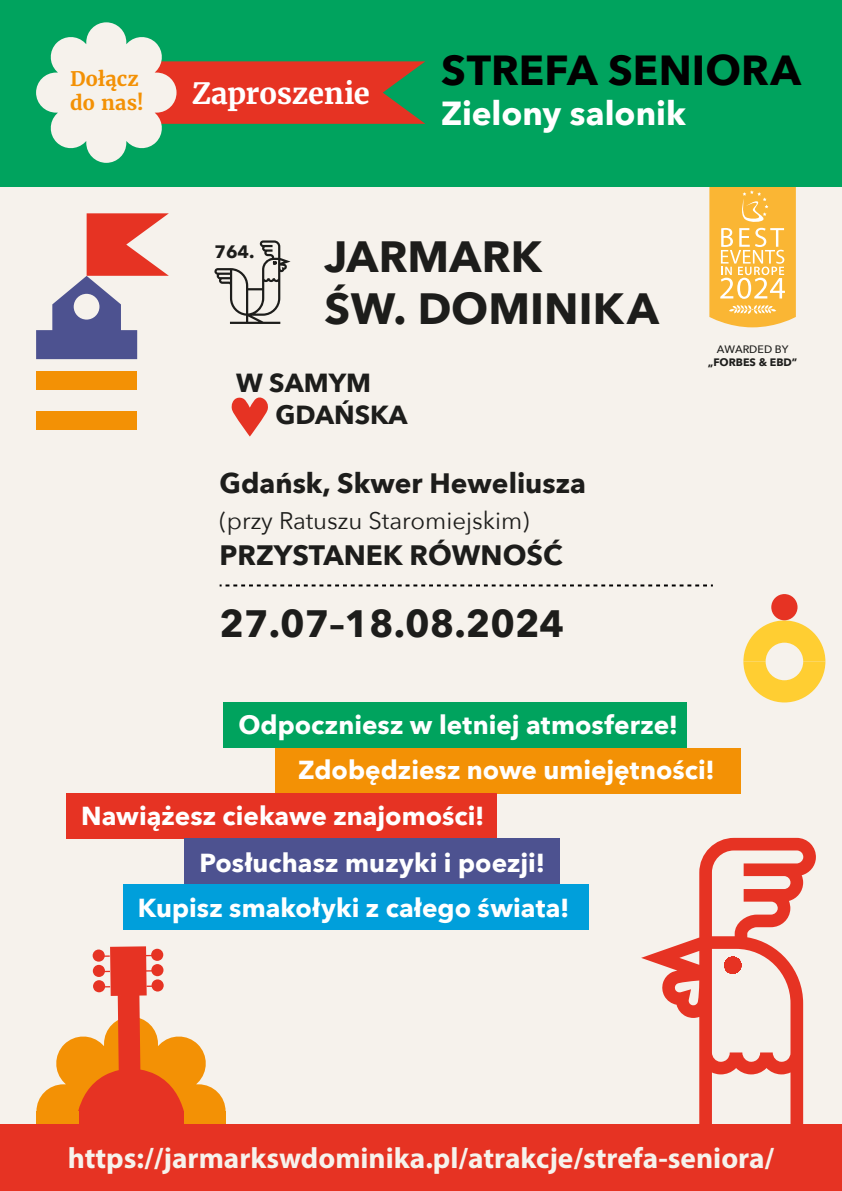
<style>
.page{position:relative;width:842px;height:1191px;background:#f6f2ec}
.page>*{position:absolute;margin:0;border:0;box-sizing:border-box;transform-origin:0 0}
.t1{font:700 43.6px/52.4px "Avenir Next";letter-spacing:.005em;color:#1d1d1b}
.t2{font:700 42px "Avenir Next";color:#000}
.t3{font:700 38px "Avenir Next";color:#1d1d1b}
.t4{font:700 33.2px "Avenir Next";color:#fff}
.t5{font:700 29.4px "Myriad Pro";color:#f6f2ec}
.t6{font:700 29.2px "Merriweather";letter-spacing:-.01em;color:#fff}
.t7{font:700 28px "Avenir Next";color:#1d1d1b}
.t8{font:700 26.2px/31.4px "Avenir Next";color:#1d1d1b}
.t9{font:700 26px "Avenir Next";color:#fff}
.t10{font:24px "Avenir Next";color:#1d1d1b}
.t11{font:700 20px/24px "Merriweather";letter-spacing:.005em;color:#f39105}
.t12{font:700 18px "Avenir Next";color:#1d1d1b}
.t13{font:700 10.8px "Avenir Next";color:#1d1d1b}
.t14{font:500 10.8px "Avenir Next";color:#1d1d1b}
</style>
<div class="page">
<svg style="left:641px;top:838px;width:175px;height:286px"></svg>
<svg style="left:214px;top:240px;width:77px;height:84px"></svg>
<svg style="left:231px;top:397px;width:37px;height:39px"></svg>
<svg style="left:36px;top:946px;width:190px;height:165px"></svg>
<div style="left:275px;top:748px;width:465px;height:45px;background:#f39105"></div>
<div style="left:66px;top:793px;width:430px;height:45px;background:#e63323"></div>
<div style="left:184px;top:838px;width:376px;height:46px;background:#4d5290"></div>
<div style="left:123px;top:884px;width:465px;height:45px;background:#009fdb"></div>
<div style="left:223px;top:702px;width:464px;height:46px;background:#00a35e"></div>
<div style="left:37px;top:371px;width:100px;height:19px;background:#f39105"></div>
<div style="left:37px;top:411px;width:100px;height:19px;background:#f39105"></div>
<svg style="left:743px;top:620px;width:82px;height:82px"></svg>
<div style="left:771px;top:594px;width:26px;height:26px;background:#e63323;border-radius:50%"></div>
<svg style="left:36px;top:213px;width:133px;height:146px"></svg>
<svg style="left:220px;top:584px;width:493px;height:2px"></svg>
<svg style="left:709px;top:186px;width:87px;height:141px"></svg>
<div style="left:0;top:0;width:842px;height:186px;background:#00a35e"></div>
<div style="left:36px;top:1111px;width:190px;height:14px;background:#f39105"></div>
<div style="left:80px;top:1111px;width:104px;height:14px;background:#e63323"></div>
<svg style="left:36px;top:22px;width:389px;height:141px"></svg>
<div style="left:0;top:1124px;width:842px;height:67px;background:#e63323"></div>
<p class="t11" style="left:70px;top:66px;width:75px">Dołącz do nas!</p>
<p class="t6" style="left:192px;top:75px;width:180px">Zaproszenie</p>
<h2 class="t2" style="left:441px;top:34px;width:361px">STREFA SENIORA</h2>
<p class="t4" style="left:441px;top:84px;width:246px">Zielony salonik</p>
<p class="t12" style="left:214px;top:236px;width:42px">764.</p>
<h1 class="t1" style="left:324px;top:229px;width:336px">JARMARK<br>ŚW. DOMINIKA</h1>
<p class="t8" style="left:275px;top:367px;width:134px;text-indent:-39px">W SAMYM<br>GDAŃSKA</p>
<p class="t7" style="left:220px;top:459px;width:368px">Gdańsk, Skwer Heweliusza</p>
<p class="t10" style="left:220px;top:500px;width:311px">(przy Ratuszu Staromiejskim)</p>
<p class="t7" style="left:220px;top:531px;width:344px">PRZYSTANEK RÓWNOŚĆ</p>
<h3 class="t3" style="left:220px;top:590px;width:346px">27.07–18.08.2024</h3>
<p class="t9" style="left:238px;top:702px;width:441px">Odpoczniesz w letniej atmosferze!</p>
<p class="t14" style="left:717px;top:340px;width:73px">AWARDED BY</p>
<p class="t13" style="left:708px;top:353px;width:91px">„FORBES &amp; EBD”</p>
<p class="t9" style="left:298px;top:747px;width:418px">Zdobędziesz nowe umiejętności!</p>
<p class="t9" style="left:81px;top:793px;width:405px">Nawiążesz ciekawe znajomości!</p>
<p class="t9" style="left:199px;top:840px;width:347px">Posłuchasz muzyki i poezji!</p>
<p class="t9" style="left:138px;top:886px;width:433px">Kupisz smakołyki z całego świata!</p>
<p class="t5" style="left:68px;top:1138px;width:708px">https://jarmarkswdominika.pl/atrakcje/strefa-seniora/</p>
</div>
